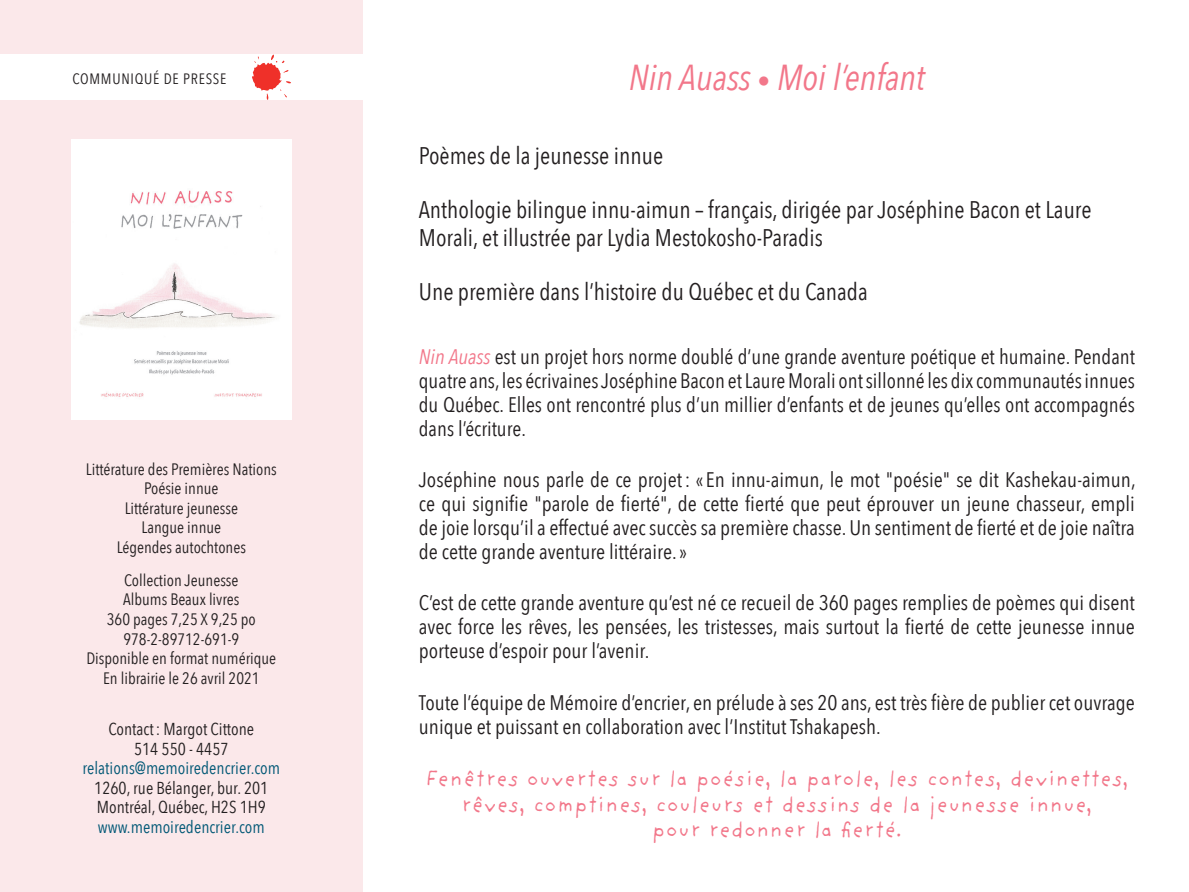
<style>
.page{position:relative;width:1189px;height:892px;background:#fff}
.page>*{position:absolute;margin:0;border:0;box-sizing:border-box;transform-origin:0 0}
.Normal_général{font:italic 36px "Avenir Next Condensed";color:#f2778a}
.Normal_général-2{font:24px/27px "Avenir Next Condensed";color:#231f20}
.Normal_général-3{font:22.5px "Providence Sans Pro";color:#f2778a}
.Стиль_абзаца_1{font:21px/24px "Avenir Next Condensed";color:#231f20;text-align:justify}
.Normal_général-4{font:21px/24px "Avenir Next Condensed";color:#231f20;text-align:justify}
.Mots_clés{font:17.25px "Avenir Next Condensed";color:#231f20}
.Mots_clés-2{font:17.25px "Avenir Next Condensed";color:#005775}
.Mots_clés-3{font:16.5px "Avenir Next Condensed";color:#231f20}
.t1{font:15px "Avenir Next Condensed";letter-spacing:.05em;color:#231f20}
.s1{font-size:25.5px}
.s2{font-style:italic;color:#f2778a}
</style>
<div class="page">
<div style="left:0;top:0;width:362px;height:891px;background:#fbe8ea"></div>
<img style="left:72px;top:139px;width:219px;height:280px">
<div style="left:0;top:54px;width:362px;height:46px;background:#fff"></div>
<svg style="left:252px;top:55px;width:39px;height:45px"></svg>
<p class="t1" style="left:72px;top:66px;width:156px">COMMUNIQUÉ DE PRESSE</p>
<p class="Mots_clés-3" style="left:86px;top:454px;width:192px">Littérature des Premières Nations</p>
<p class="Mots_clés-3" style="left:144px;top:474px;width:76px">Poésie innue</p>
<p class="Mots_clés-3" style="left:125px;top:493px;width:115px">Littérature jeunesse</p>
<p class="Mots_clés-3" style="left:141px;top:513px;width:81px">Langue innue</p>
<p class="Mots_clés-3" style="left:117px;top:532px;width:131px">Légendes autochtones</p>
<p class="Mots_clés-3" style="left:124px;top:565px;width:116px">Collection Jeunesse</p>
<p class="Mots_clés-3" style="left:123px;top:585px;width:118px">Albums Beaux livres</p>
<p class="Mots_clés-3" style="left:107px;top:604px;width:150px">360 pages 7,25 X 9,25 po</p>
<p class="Mots_clés-3" style="left:123px;top:624px;width:117px">978-2-89712-691-9</p>
<p class="Mots_clés-3" style="left:86px;top:643px;width:191px">Disponible en format numérique</p>
<p class="Mots_clés-3" style="left:103px;top:663px;width:158px">En librairie le 26 avril 2021</p>
<p class="Mots_clés" style="left:108px;top:714px;width:147px">Contact: Margot Cittone</p>
<p class="Mots_clés" style="left:134px;top:733px;width:96px">514 550 - 4457</p>
<p class="Mots_clés-2" style="left:83px;top:753px;width:199px">relations@memoiredencrier.com</p>
<p class="Mots_clés" style="left:94px;top:772px;width:175px">1260, rue Bélanger, bur. 201</p>
<p class="Mots_clés" style="left:97px;top:792px;width:170px">Montréal, Québec, H2S 1H9</p>
<p class="Mots_clés-2" style="left:98px;top:811px;width:168px">www.memoiredencrier.com</p>
<p class="Normal_général" style="left:628px;top:56px;width:298px">Nin Auass <span class="s1">•</span> Moi l’enfant</p>
<p class="Normal_général-2" style="left:419px;top:141px;width:246px">Poèmes de la jeunesse innue</p>
<p class="Normal_général-2" style="left:419px;top:195px;width:674px">Anthologie bilingue innu-aimun – français, dirigée par Joséphine Bacon et Laure<br>Morali, et illustrée par Lydia Mestokosho-Paradis</p>
<p class="Normal_général-2" style="left:419px;top:276px;width:450px">Une première dans l’histoire du Québec et du Canada</p>
<p class="Normal_général-4" style="left:419px;top:343px;width:717px"><span class="s2">Nin Auass</span> est un projet hors norme doublé d’une grande aventure poétique et humaine. Pendant quatre ans, les écrivaines Joséphine Bacon et Laure Morali ont sillonné les dix communautés innues du Québec. Elles ont rencontré plus d’un millier d’enfants et de jeunes qu’elles ont accompagnés dans l’écriture.</p>
<p class="Стиль_абзаца_1" style="left:419px;top:466px;width:718px">Joséphine nous parle de ce projet: « En innu-aimun, le mot "poésie" se dit Kashekau-aimun, ce qui signifie "parole de fierté", de cette fierté que peut éprouver un jeune chasseur, empli de joie lorsqu’il a effectué avec succès sa première chasse. Un sentiment de fierté et de joie naîtra de cette grande aventure littéraire.»</p>
<p class="Стиль_абзаца_1" style="left:419px;top:589px;width:717px">C’est de cette grande aventure qu’est né ce recueil de 360 pages remplies de poèmes qui disent avec force les rêves, les pensées, les tristesses, mais surtout la fierté de cette jeunesse innue porteuse d’espoir pour l’avenir.</p>
<p class="Стиль_абзаца_1" style="left:419px;top:688px;width:717px">Toute l’équipe de Mémoire d’encrier, en prélude à ses 20 ans, est très fière de publier cet ouvrage unique et puissant en collaboration avec l’Institut Tshakapesh.</p>
<p class="Normal_général-3" style="left:425px;top:764px;width:705px">Fenêtres ouvertes sur la poésie, la parole, les contes, devinettes,</p>
<p class="Normal_général-3" style="left:461px;top:790px;width:632px">rêves, comptines, couleurs et dessins de la jeunesse innue,</p>
<p class="Normal_général-3" style="left:651px;top:815px;width:252px">pour redonner la fierté.</p>
</div>
